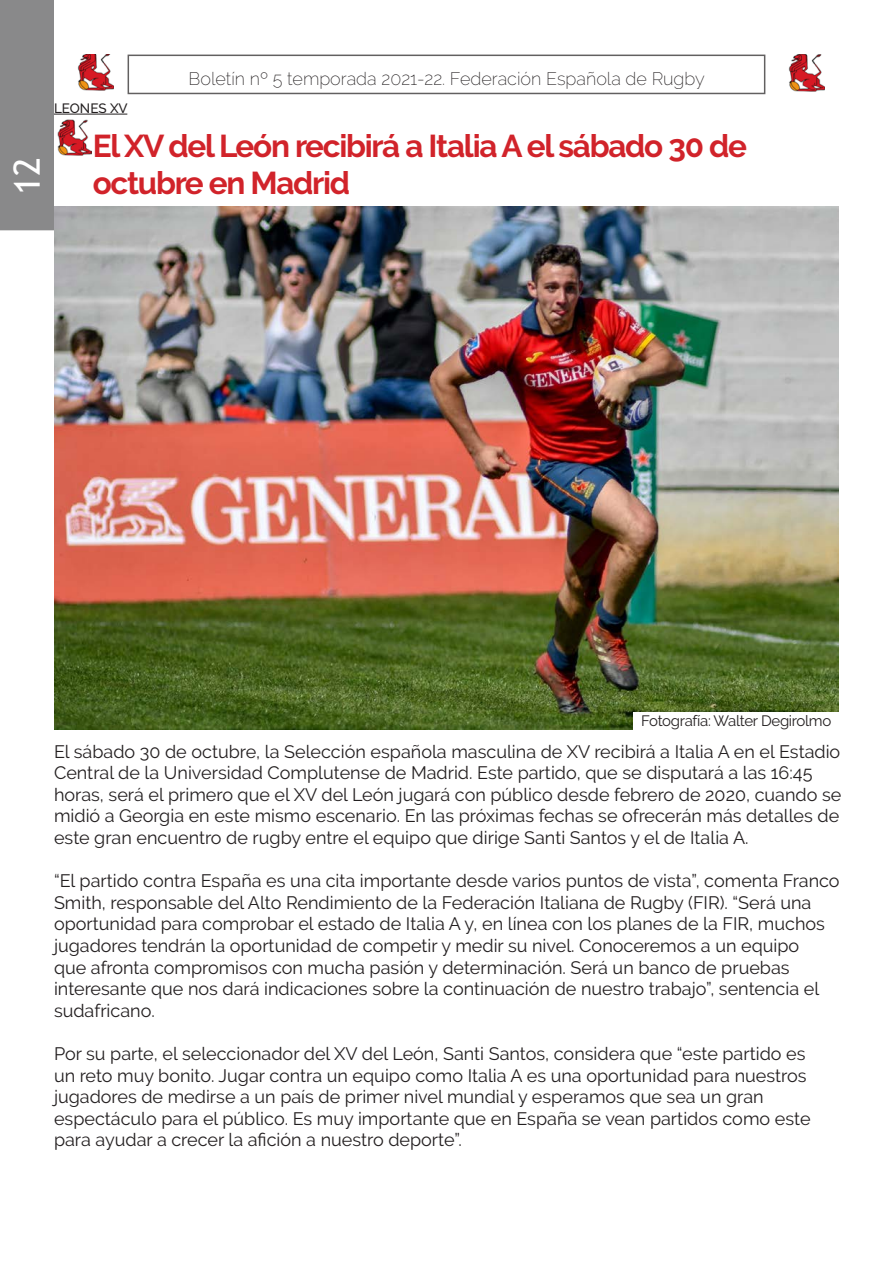
<style>
.page{position:relative;width:893px;height:1263px;background:#fff}
.page>*{position:absolute;margin:0;border:0;box-sizing:border-box;transform-origin:0 0}
.t1{font:36px "Trebuchet MS";color:#fff}
.t2{font:700 31.5px/37.8px "Raleway";letter-spacing:-.04em;color:#d1232a}
.t3{font:18px/21.6px "Raleway";color:#231f20}
.t4{font:200 18px "Raleway";color:#231f20}
.t5{font:15px "Raleway";letter-spacing:-.02em;color:#231f20}
.t6{font:500 13.5px "Raleway";color:#231f20}
</style>
<div class="page">
<img style="left:788px;top:55px;width:36px;height:36px">
<img style="left:77px;top:54px;width:36px;height:37px">
<div style="left:0;top:0;width:54px;height:230px;background:#89898a"></div>
<img style="left:57px;top:119px;width:34px;height:37px">
<hr style="left:54px;top:114px;width:73px;height:1px;background:#231f20">
<img style="left:54px;top:206px;width:785px;height:524px">
<div style="left:634px;top:712px;width:205px;height:18px;background:#fff"></div>
<h1 class="t1" style="left:4px;top:195px;width:39px;rotate:-90deg">12</h1>
<p class="t6" style="left:54px;top:101px;width:75px">LEONES XV</p>
<p class="t4" style="left:189px;top:68px;width:518px">Boletín nº 5 temporada 2021-22. Federación Española de Rugby</p>
<p class="t2" style="left:93px;top:127px;width:656px">El XV del León recibirá a Italia A el sábado 30 de octubre en Madrid</p>
<p class="t5" style="left:641px;top:712px;width:192px">Fotografía: Walter Degirolmo</p>
<p class="t3" style="left:54px;top:740px;width:789px">El sábado 30 de octubre, la Selección española masculina de XV recibirá a Italia A en el Estadio Central de la Universidad Complutense de Madrid. Este partido, que se disputará a las 16:45 horas, será el primero que el XV del León jugará con público desde febrero de 2020, cuando se midió a Georgia en este mismo escenario. En las próximas fechas se ofrecerán más detalles de este gran encuentro de rugby entre el equipo que dirige Santi Santos y el de Italia A.</p>
<p class="t3" style="left:54px;top:870px;width:787px">“El partido contra España es una cita importante desde varios puntos de vista”, comenta Franco Smith, responsable del Alto Rendimiento de la Federación Italiana de Rugby (FIR). “Será una oportunidad para comprobar el estado de Italia A y, en línea con los planes de la FIR, muchos jugadores tendrán la oportunidad de competir y medir su nivel. Conoceremos a un equipo<br>que afronta compromisos con mucha pasión y determinación. Será un banco de pruebas interesante que nos dará indicaciones sobre la continuación de nuestro trabajo”, sentencia el sudafricano.</p>
<p class="t3" style="left:54px;top:1043px;width:758px">Por su parte, el seleccionador del XV del León, Santi Santos, considera que “este partido es un reto muy bonito. Jugar contra un equipo como Italia A es una oportunidad para nuestros jugadores de medirse a un país de primer nivel mundial y esperamos que sea un gran espectáculo para el público. Es muy importante que en España se vean partidos como este para ayudar a crecer la afición a nuestro deporte”.</p>
</div>
